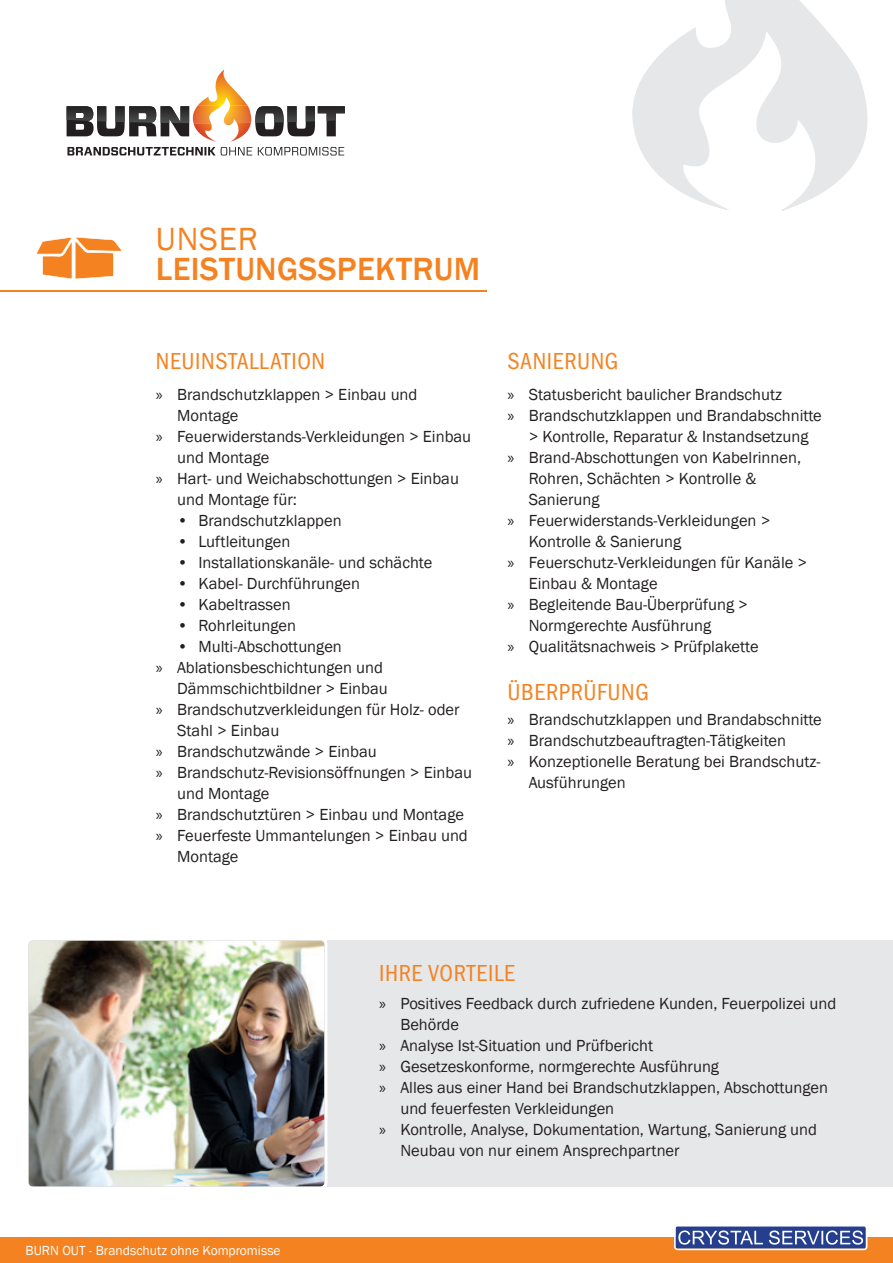
<style>
.page{position:relative;width:893px;height:1263px;background:#fff}
.page>*{position:absolute;margin:0;border:0;box-sizing:border-box;transform-origin:0 0}
.t1{font:500 33px "Franklin Gothic";letter-spacing:.01em;color:#f58220}
.t2{font:33px "Franklin Gothic";letter-spacing:.025em;color:#f58220}
.t3{font:24px "Franklin Gothic URW Con Boo";letter-spacing:.025em;color:#f58220}
.t4{font:16.5px "Franklin Gothic";color:#231f20}
.t5{font:13.5px "Franklin Gothic";color:#fff}
.s1{font-family:"Myriad Pro"}
</style>
<div class="page">
<div style="left:0;top:1237px;width:893px;height:26px;background:#f58220"></div>
<svg style="left:674px;top:1226px;width:193px;height:24px;background:#6173ab"></svg>
<svg style="left:632px;top:0;width:235px;height:211px;fill:#ebecee"></svg>
<svg style="left:67px;top:147px;width:277px;height:8px"></svg>
<img style="left:203px;top:136px;width:13px;height:6px">
<img style="left:230px;top:136px;width:12px;height:6px">
<svg style="left:67px;top:69px;width:278px;height:67px"></svg>
<img style="left:67px;top:106px;width:26px;height:15px">
<div style="left:327px;top:940px;width:566px;height:246px;background:#e6e7e9"></div>
<img style="left:28px;top:940px;width:297px;height:247px">
<hr style="left:0;top:290px;width:486px;height:2px;background:#f58220">
<svg style="left:36px;top:237px;width:86px;height:42px"></svg>
<h1 class="t2" style="left:156px;top:219px;width:104px">UNSER</h1>
<h1 class="t1" style="left:156px;top:249px;width:326px">LEISTUNGSSPEKTRUM</h1>
<h2 class="t3" style="left:156px;top:346px;width:171px">NEUINSTALLATION</h2>
<p class="t4" style="left:156px;top:384px;width:263px"><span class="s1">»</span> Brandschutzklappen &gt; Einbau und</p>
<p class="t4" style="left:177px;top:405px;width:63px">Montage</p>
<p class="t4" style="left:156px;top:426px;width:317px"><span class="s1">»</span> Feuerwiderstands-Verkleidungen &gt; Einbau</p>
<p class="t4" style="left:177px;top:447px;width:94px">und Montage</p>
<p class="t4" style="left:156px;top:468px;width:305px"><span class="s1">»</span> Hart- und Weichabschottungen &gt; Einbau</p>
<p class="t4" style="left:177px;top:489px;width:121px">und Montage für:</p>
<p class="t4" style="left:177px;top:510px;width:166px">• Brandschutzklappen</p>
<p class="t4" style="left:177px;top:531px;width:115px">• Luftleitungen</p>
<p class="t4" style="left:177px;top:552px;width:257px">• Installationskanäle- und schächte</p>
<p class="t4" style="left:177px;top:573px;width:184px">• Kabel- Durchführungen</p>
<p class="t4" style="left:177px;top:594px;width:115px">• Kabeltrassen</p>
<p class="t4" style="left:177px;top:615px;width:120px">• Rohrleitungen</p>
<p class="t4" style="left:177px;top:636px;width:166px">• Multi-Abschottungen</p>
<p class="t4" style="left:156px;top:657px;width:228px"><span class="s1">»</span> Ablationsbeschichtungen und</p>
<p class="t4" style="left:177px;top:678px;width:212px">Dämmschichtbildner &gt; Einbau</p>
<p class="t4" style="left:156px;top:699px;width:305px"><span class="s1">»</span> Brandschutzverkleidungen für Holz- oder</p>
<p class="t4" style="left:177px;top:720px;width:104px">Stahl &gt; Einbau</p>
<p class="t4" style="left:156px;top:741px;width:222px"><span class="s1">»</span> Brandschutzwände &gt; Einbau</p>
<p class="t4" style="left:156px;top:762px;width:318px"><span class="s1">»</span> Brandschutz-Revisionsöffnungen &gt; Einbau</p>
<p class="t4" style="left:177px;top:783px;width:94px">und Montage</p>
<p class="t4" style="left:156px;top:804px;width:310px"><span class="s1">»</span> Brandschutztüren &gt; Einbau und Montage</p>
<p class="t4" style="left:156px;top:825px;width:313px"><span class="s1">»</span> Feuerfeste Ummantelungen &gt; Einbau und</p>
<p class="t4" style="left:177px;top:846px;width:63px">Montage</p>
<h2 class="t3" style="left:507px;top:346px;width:112px">SANIERUNG</h2>
<p class="t4" style="left:507px;top:384px;width:276px"><span class="s1">»</span> Statusbericht baulicher Brandschutz</p>
<p class="t4" style="left:507px;top:405px;width:316px"><span class="s1">»</span> Brandschutzklappen und Brandabschnitte</p>
<p class="t4" style="left:529px;top:426px;width:281px">&gt; Kontrolle, Reparatur &amp; Instandsetzung</p>
<p class="t4" style="left:507px;top:447px;width:295px"><span class="s1">»</span> Brand-Abschottungen von Kabelrinnen,</p>
<p class="t4" style="left:529px;top:468px;width:229px">Rohren, Schächten &gt; Kontrolle &amp;</p>
<p class="t4" style="left:529px;top:489px;width:72px">Sanierung</p>
<p class="t4" style="left:507px;top:510px;width:264px"><span class="s1">»</span> Feuerwiderstands-Verkleidungen &gt;</p>
<p class="t4" style="left:529px;top:531px;width:154px">Kontrolle &amp; Sanierung</p>
<p class="t4" style="left:507px;top:552px;width:301px"><span class="s1">»</span> Feuerschutz-Verkleidungen für Kanäle &gt;</p>
<p class="t4" style="left:529px;top:573px;width:130px">Einbau &amp; Montage</p>
<p class="t4" style="left:507px;top:594px;width:242px"><span class="s1">»</span> Begleitende Bau-Überprüfung &gt;</p>
<p class="t4" style="left:529px;top:615px;width:184px">Normgerechte Ausführung</p>
<p class="t4" style="left:507px;top:636px;width:253px"><span class="s1">»</span> Qualitätsnachweis &gt; Prüfplakette</p>
<h2 class="t3" style="left:507px;top:677px;width:143px">ÜBERPRÜFUNG</h2>
<p class="t4" style="left:507px;top:710px;width:316px"><span class="s1">»</span> Brandschutzklappen und Brandabschnitte</p>
<p class="t4" style="left:507px;top:731px;width:280px"><span class="s1">»</span> Brandschutzbeauftragten-Tätigkeiten</p>
<p class="t4" style="left:507px;top:752px;width:315px"><span class="s1">»</span> Konzeptionelle Beratung bei Brandschutz-</p>
<p class="t4" style="left:529px;top:773px;width:98px">Ausführungen</p>
<p class="t5" style="left:26px;top:1241px;width:257px">BURN OUT - Brandschutz ohne Kompromisse</p>
<h2 class="t3" style="left:379px;top:958px;width:137px">IHRE VORTEILE</h2>
<p class="t4" style="left:379px;top:993px;width:459px"><span class="s1">»</span> Positives Feedback durch zufriedene Kunden, Feuerpolizei und</p>
<p class="t4" style="left:400px;top:1014px;width:60px">Behörde</p>
<p class="t4" style="left:379px;top:1035px;width:276px"><span class="s1">»</span> Analyse Ist-Situation und Prüfbericht</p>
<p class="t4" style="left:379px;top:1056px;width:341px"><span class="s1">»</span> Gesetzeskonforme, normgerechte Ausführung</p>
<p class="t4" style="left:379px;top:1077px;width:450px"><span class="s1">»</span> Alles aus einer Hand bei Brandschutzklappen, Abschottungen</p>
<p class="t4" style="left:400px;top:1098px;width:215px">und feuerfesten Verkleidungen</p>
<p class="t4" style="left:379px;top:1119px;width:439px"><span class="s1">»</span> Kontrolle, Analyse, Dokumentation, Wartung, Sanierung und</p>
<p class="t4" style="left:400px;top:1140px;width:281px">Neubau von nur einem Ansprechpartner</p>
</div>
